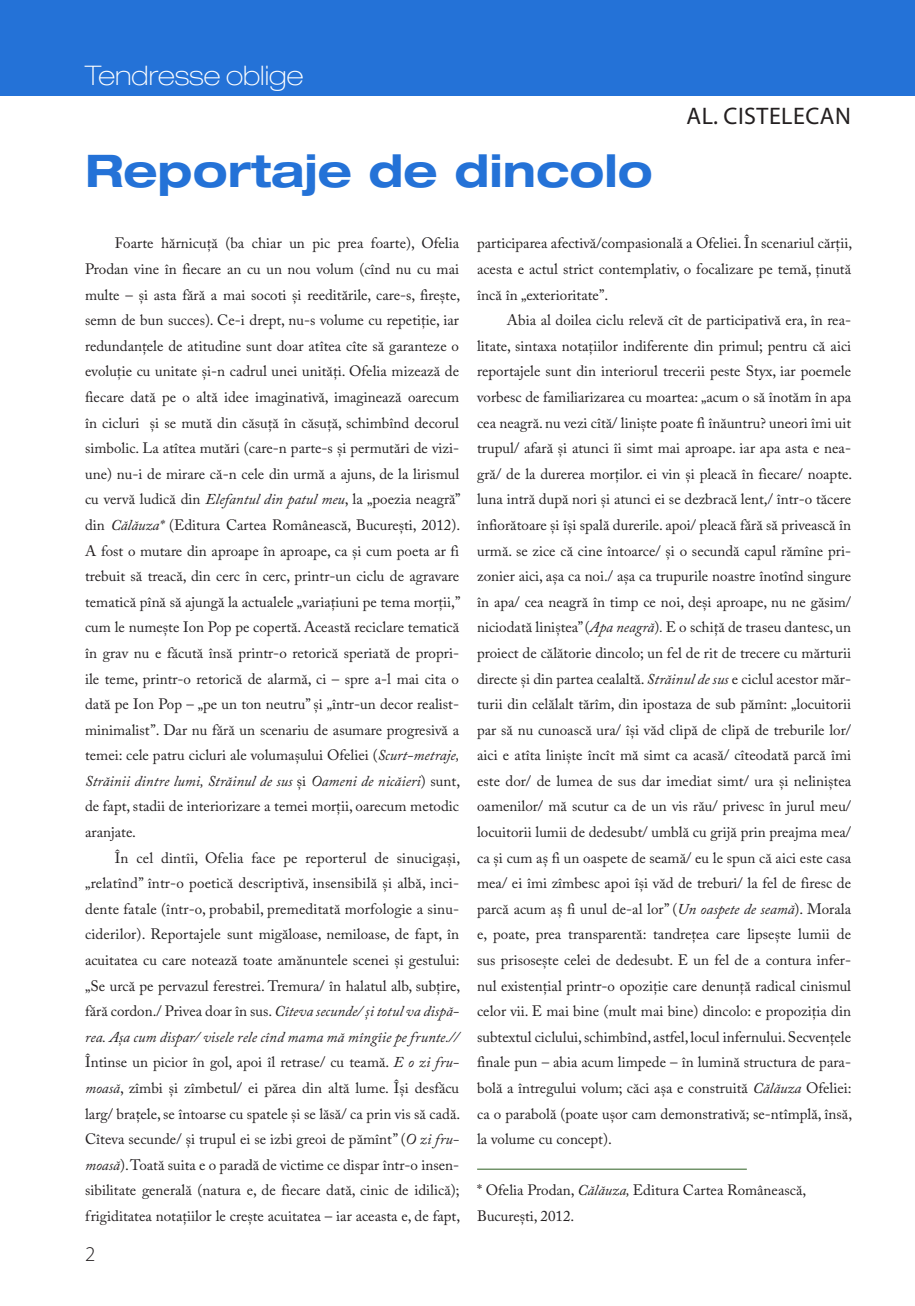
<style>
.page{position:relative;width:915px;height:1306px;background:#fff}
.page>*{position:absolute;margin:0;border:0;box-sizing:border-box;transform-origin:0 0}
.t1{font:700 expanded 45px "Helvetica Neue LT Pro";color:#2472d7}
.t2{font:100 expanded 27px "Helvetica Neue LT Pro";color:#fff}
.t3{font:24px "Myriad Pro";letter-spacing:.02em;color:#231f20}
.t4{font:300 21px "Myriad Pro";color:#231f20}
.t5{font:15px/25.7px "Adobe Caslon Pro";color:#231f20;text-align:justify}
.s1{font-style:italic}
</style>
<div class="page">
<div style="left:0;top:0;width:914px;height:95px;background:#2472d7"></div>
<hr style="left:477px;top:1168px;width:269px;height:1px;background:#2d5f22">
<p class="t2" style="left:85px;top:60px;width:219px">Tendresse oblige</p>
<p class="t1" style="left:85px;top:143px;width:569px">Reportaje de dincolo</p>
<p class="t3" style="left:686px;top:101px;width:97px">AL. CISTELECAN</p>
<p class="t5" style="left:85px;top:230px;width:377px;text-indent:30px">Foarte hărnicuță (ba chiar un pic prea foarte), Ofelia Prodan vine în fiecare an cu un nou volum (cînd nu cu mai multe – și asta fără a mai socoti și reeditările, care-s, firește, semn de bun succes). Ce-i drept, nu-s volume cu repetiție, iar redundanțele de atitudine sunt doar atîtea cîte să garanteze o evoluție cu unitate și-n cadrul unei unități. Ofelia mizează de fiecare dată pe o altă idee imaginativă, imaginează oarecum în cicluri și se mută din căsuță în căsuță, schimbînd decorul simbolic. La atîtea mutări (care-n parte-s și permutări de vizi&shy;une) nu-i de mirare că-n cele din urmă a ajuns, de la lirismul cu vervă ludică din <span class="s1">Elefantul din patul meu</span>, la „poezia neagră” din <span class="s1">Călăuza*</span> (Editura Cartea Românească, București, 2012).<br>A fost o mutare din aproape în aproape, ca și cum poeta ar fi trebuit să treacă, din cerc în cerc, printr-un ciclu de agravare tematică pînă să ajungă la actualele „variațiuni pe tema morții,” cum le numește Ion Pop pe copertă. Această reciclare tematică în grav nu e făcută însă printr-o retorică speriată de propri&shy;ile teme, printr-o retorică de alarmă, ci – spre a-l mai cita o dată pe Ion Pop – „pe un ton neutru” și „într-un decor realist&shy;minimalist”. Dar nu fără un scenariu de asumare progresivă a temei: cele patru cicluri ale volumașului Ofeliei (<span class="s1">Scurt-metraje, Străinii dintre lumi, Străinul de sus</span> și <span class="s1">Oameni de nicăieri</span>) sunt, de fapt, stadii de interiorizare a temei morții, oarecum metodic aranjate.</p>
<p class="t5" style="left:85px;top:844px;width:376px;text-indent:30px">În cel dintîi, Ofelia face pe reporterul de sinucigași, „relatînd” într-o poetică descriptivă, insensibilă și albă, inci&shy;dente fatale (într-o, probabil, premeditată morfologie a sinu&shy;ciderilor). Reportajele sunt migăloase, nemiloase, de fapt, în acuitatea cu care notează toate amănuntele scenei și gestului: „Se urcă pe pervazul ferestrei. Tremura/ în halatul alb, subțire, fără cordon./ Privea doar în sus. <span class="s1">Cîteva secunde/ și totul va dispă&shy;rea. Așa cum dispar/ visele rele cînd mama mă mîngîie pe frunte.// </span>Întinse un picior în gol, apoi îl retrase/ cu teamă. <span class="s1">E o zi fru&shy;moasă</span>, zîmbi și zîmbetul/ ei părea din altă lume. Își desfăcu larg/ brațele, se întoarse cu spatele și se lăsă/ ca prin vis să cadă.<br>Cîteva secunde/ și trupul ei se izbi greoi de pămînt” (<span class="s1">O zi fru&shy;moasă</span>). Toată suita e o paradă de victime ce dispar într-o insen&shy;sibilitate generală (natura e, de fiecare dată, cinic de idilică); frigiditatea notațiilor le crește acuitatea – iar aceasta e, de fapt,</p>
<p class="t4" style="left:85px;top:1241px;width:12px">2</p>
<p class="t5" style="left:477px;top:230px;width:376px">participarea afectivă/compasională a Ofeliei. În scenariul cărții, acesta e actul strict contemplativ, o focalizare pe temă, ținută încă în „exterioritate”.</p>
<p class="t5" style="left:477px;top:307px;width:376px;text-indent:30px">Abia al doilea ciclu relevă cît de participativă era, în rea&shy;litate, sintaxa notațiilor indiferente din primul; pentru că aici reportajele sunt din interiorul trecerii peste Styx, iar poemele vorbesc de familiarizarea cu moartea: „acum o să înotăm în apa cea neagră. nu vezi cîtă/ liniște poate fi înăuntru? uneori îmi uit trupul/ afară și atunci îi simt mai aproape. iar apa asta e nea&shy;gră/ de la durerea morților. ei vin și pleacă în fiecare/ noapte. luna intră după nori și atunci ei se dezbracă lent,/ într-o tăcere înfiorătoare și își spală durerile. apoi/ pleacă fără să privească în urmă. se zice că cine întoarce/ și o secundă capul rămîne pri&shy;zonier aici, așa ca noi./ așa ca trupurile noastre înotînd singure în apa/ cea neagră în timp ce noi, deși aproape, nu ne găsim/ niciodată liniștea” (<span class="s1">Apa neagră</span>)<span class="s1">.</span> E o schiță de traseu dantesc, un proiect de călătorie dincolo; un fel de rit de trecere cu mărturii directe și din partea cealaltă. <span class="s1">Străinul de sus</span> e ciclul acestor măr&shy;turii din celălalt tărîm, din ipostaza de sub pămînt: „locuitorii par să nu cunoască ura/ își văd clipă de clipă de treburile lor/ aici e atîta liniște încît mă simt ca acasă/ cîteodată parcă îmi este dor/ de lumea de sus dar imediat simt/ ura și neliniștea oamenilor/ mă scutur ca de un vis rău/ privesc în jurul meu/ locuitorii lumii de dedesubt/ umblă cu grijă prin preajma mea/ ca și cum aș fi un oaspete de seamă/ eu le spun că aici este casa mea/ ei îmi zîmbesc apoi își văd de treburi/ la fel de firesc de parcă acum aș fi unul de-al lor” (<span class="s1">Un oaspete de seamă</span>). Morala e, poate, prea transparentă: tandrețea care lipsește lumii de sus prisosește celei de dedesubt. E un fel de a contura infer&shy;nul existențial printr-o opoziție care denunță radical cinismul celor vii. E mai bine (mult mai bine) dincolo: e propoziția din subtextul ciclului, schimbînd, astfel, locul infernului. Secvențele finale pun – abia acum limpede – în lumină structura de para&shy;bolă a întregului volum; căci așa e construită <span class="s1">Călăuza</span> Ofeliei: ca o parabolă (poate ușor cam demonstrativă; se-ntîmplă, însă, la volume cu concept).</p>
<p class="t5" style="left:477px;top:1177px;width:330px">* Ofelia Prodan, <span class="s1">Călăuza,</span> Editura Cartea Românească,<br>București, 2012.</p>
</div>
